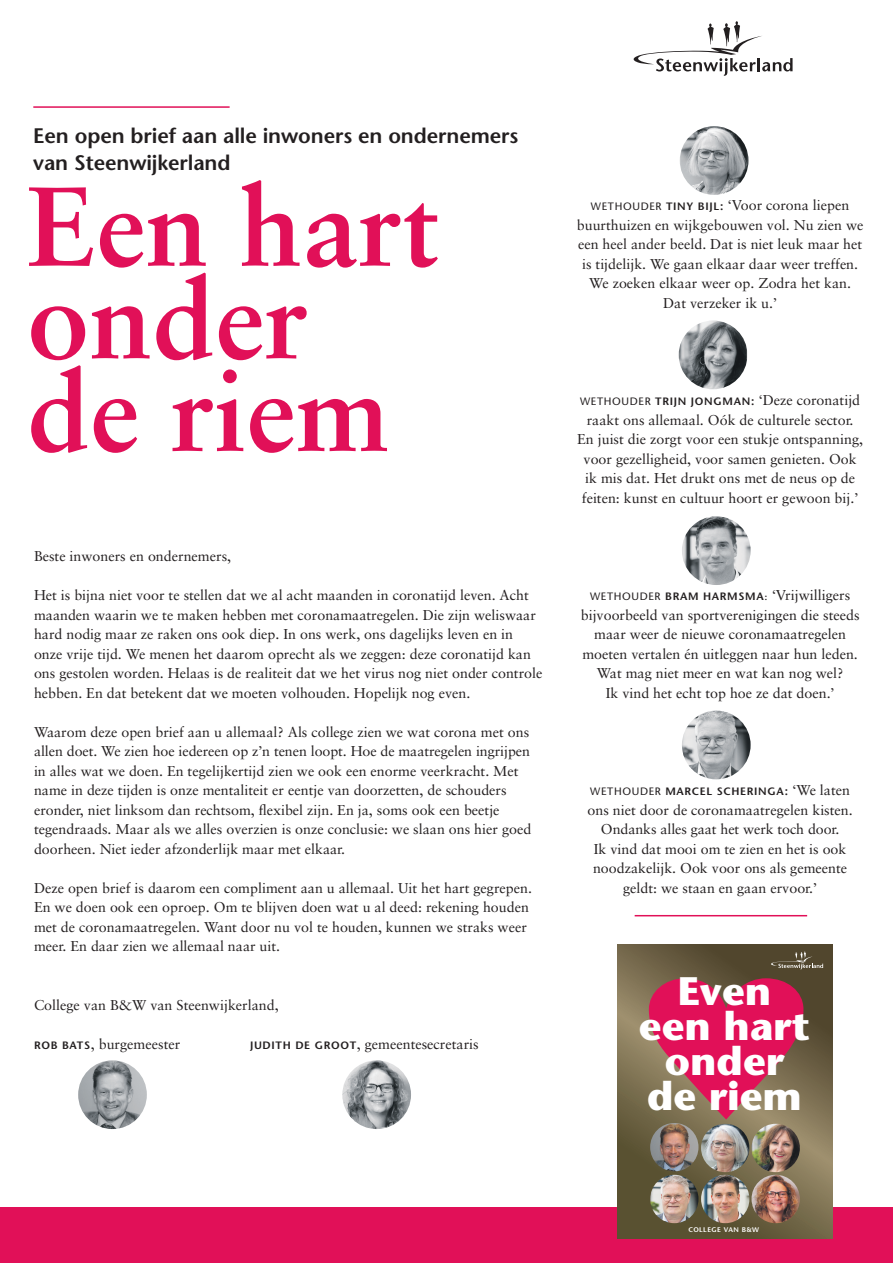
<style>
.page{position:relative;width:893px;height:1263px;background:#fff}
.page>*{position:absolute;margin:0;border:0;box-sizing:border-box;transform-origin:0 0}
.t1{font:700 112.5px/92.6px "Sabon";color:#e11058}
.t2{font:700 39.75px/35.2px "Stone Sans";color:#fff;text-align:center}
.t3{font:600 21px/27px "Stone Sans";letter-spacing:-.005em;color:#231f20}
.t4{font:14.25px/19.5px "Sabon";color:#231f20;text-align:center}
.t5{font:600 10.65px "Stone Sans";letter-spacing:.06em;color:#231f20}
.t6{font:600 6.75px "Stone Sans";letter-spacing:.06em;color:#fff}
.s1{font-family:"Stone Sans";font-weight:600;font-size:10.65px}
.s2{font-family:"Stone Sans";font-size:10.65px}
.s3{font-size:10.65px}
.s4{font-weight:400}
.s5{font-family:"Sabon";font-weight:400;font-size:14.25px}
</style>
<div class="page">
<svg style="left:633px;top:21px;width:159px;height:55px"></svg>
<img style="left:342px;top:1060px;width:69px;height:69px;border-radius:34px">
<img style="left:680px;top:126px;width:68px;height:69px;border-radius:34px">
<img style="left:682px;top:711px;width:69px;height:68px;border-radius:34px">
<img style="left:679px;top:321px;width:68px;height:68px;border-radius:34px">
<img style="left:682px;top:516px;width:69px;height:69px;border-radius:34px">
<img style="left:78px;top:1060px;width:69px;height:69px;border-radius:34px">
<div style="left:0;top:1207px;width:893px;height:56px;background:#e11058"></div>
<hr style="left:33px;top:106px;width:197px;height:2px;background:#e11058">
<hr style="left:635px;top:915px;width:172px;height:1px;background:#e11058">
<svg style="left:617px;top:944px;width:216px;height:295px;background:#6d6244"></svg>
<img style="left:751px;top:1175px;width:49px;height:48px;border-radius:24px">
<img style="left:701px;top:1124px;width:48px;height:48px;border-radius:24px">
<img style="left:650px;top:1175px;width:48px;height:48px;border-radius:24px">
<img style="left:751px;top:1124px;width:49px;height:48px;border-radius:24px">
<img style="left:701px;top:1175px;width:48px;height:48px;border-radius:24px">
<img style="left:650px;top:1123px;width:48px;height:48px;border-radius:24px">
<svg style="left:769px;top:951px;width:54px;height:18px"></svg>
<svg style="left:649px;top:978px;width:154px;height:141px;background:#bf3457"></svg>
<h3 class="t3" style="left:33px;top:122px;width:487px">Een open brief aan alle inwoners en ondernemers van Steenwijkerland</h3>
<h1 class="t1" style="left:27px;top:178px;width:414px">Een hart onder de riem</h1>
<p class="t4" style="left:34px;top:546px;width:199px">Beste inwoners en ondernemers,</p>
<p class="t4" style="left:34px;top:585px;width:510px;text-align:left">Het is bijna niet voor te stellen dat we al acht maanden in coronatijd leven. Acht maanden waarin we te maken hebben met coronamaatregelen. Die zijn weliswaar hard nodig maar ze raken ons ook diep. In ons werk, ons dagelijks leven en in onze vrije tijd. We menen het daarom oprecht als we zeggen: deze coronatijd kan ons gestolen worden. Helaas is de realiteit dat we het virus nog niet onder controle hebben. En dat betekent dat we moeten volhouden. Hopelijk nog even.</p>
<p class="t4" style="left:34px;top:722px;width:499px;text-align:left">Waarom deze open brief aan u allemaal? Als college zien we wat corona met ons allen doet. We zien hoe iedereen op z’n tenen loopt. Hoe de maatregelen ingrijpen in alles wat we doen. En tegelijkertijd zien we ook een enorme veerkracht. Met name in deze tijden is onze mentaliteit er eentje van doorzetten, de schouders eronder, niet linksom dan rechtsom, flexibel zijn. En ja, soms ook een beetje tegendraads. Maar als we alles overzien is onze conclusie: we slaan ons hier goed doorheen. Niet ieder afzonderlijk maar met elkaar.</p>
<p class="t4" style="left:34px;top:878px;width:499px;text-align:left">Deze open brief is daarom een compliment aan u allemaal. Uit het hart gegrepen.<br>En we doen ook een oproep. Om te blijven doen wat u al deed: rekening houden met de coronamaatregelen. Want door nu vol te houden, kunnen we straks weer meer. En daar zien we allemaal naar uit.</p>
<p class="t4" style="left:34px;top:995px;width:246px">College van B&amp;W van Steenwijkerland,</p>
<p class="t4" style="left:34px;top:1034px;width:148px"><span class="s1">ROB BATS</span>, burgemeester</p>
<p class="t4" style="left:250px;top:1034px;width:230px"><span class="s1">JUDITH DE GROOT</span>, gemeentesecretaris</p>
<p class="t4" style="left:577px;top:195px;width:288px"><span class="s2">WETHOUDER</span> <span class="s1">TINY BIJL</span>: ‘Voor corona liepen buurthuizen en wijkgebouwen vol. Nu zien we een heel ander beeld. Dat is niet leuk maar het is tijdelijk. We gaan elkaar daar weer treffen.<br>We zoeken elkaar weer op. Zodra het kan.<br>Dat verzeker ik u.’</p>
<p class="t4" style="left:577px;top:390px;width:287px"><span class="s2">WETHOUDER</span> <span class="s1">TRIJN JONGMAN</span>: ‘Deze coronatijd raakt ons allemaal. Oók de culturele sector.<br>En juist die zorgt voor een stukje ontspanning, voor gezelligheid, voor samen genieten. Ook ik mis dat. Het drukt ons met de neus op de feiten: kunst en cultuur hoort er gewoon bij.’</p>
<p class="t4" style="left:581px;top:585px;width:280px"><span class="s2">WETHOUDER</span> <span class="s1">BRAM HARMSMA</span><span class="s3">:</span> ‘Vrijwilligers bijvoorbeeld van sportverenigingen die steeds maar weer de nieuwe coronamaatregelen moeten vertalen én uitleggen naar hun leden.<br>Wat mag niet meer en wat kan nog wel?<br>Ik vind het echt top hoe ze dat doen.’</p>
<p class="t5" style="left:590px;top:785px;width:261px"><span class="s4">WETHOUDER</span> MARCEL SCHERINGA<span class="s5">: ‘We laten</span></p>
<p class="t4" style="left:587px;top:800px;width:267px">ons niet door de coronamaatregelen kisten.<br>Ondanks alles gaat het werk toch door.<br>Ik vind dat mooi om te zien en het is ook noodzakelijk. Ook voor ons als gemeente geldt: we staan en gaan ervoor.’</p>
<h2 class="t2" style="left:639px;top:972px;width:173px">Even een hart onder de riem</h2>
<p class="t6" style="left:688px;top:1225px;width:72px">COLLEGE VAN B&amp;W</p>
</div>
